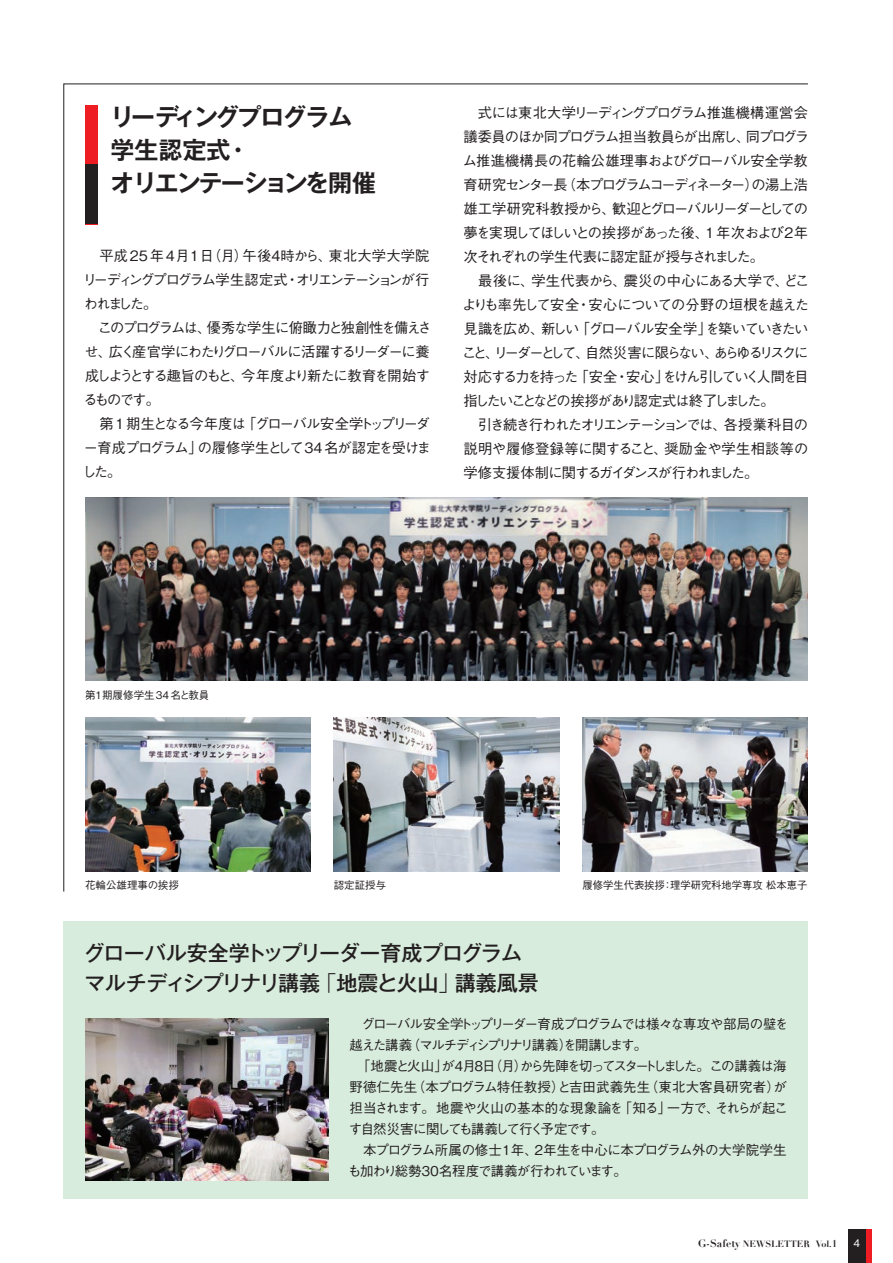
<style>
.page{position:relative;width:893px;height:1263px;background:#fff}
.page>*{position:absolute;margin:0;border:0;box-sizing:border-box;transform-origin:0 0}
.t1{font:700 24px/33px "Gothic MB101 Pr 5 De";letter-spacing:-.07em;color:#231f20}
.t2{font:500 21px/30px "Gothic MB101 Pr 5";letter-spacing:-.035em;color:#231f20}
.t3{font:500 14.25px/24px "Gothic BBB Pr 5";letter-spacing:-.095em;color:#231f20}
.t4{font:500 13.5px/21px "Gothic BBB Pr 5";letter-spacing:-.085em;color:#231f20}
.t5{font:500 10.5px "Gothic BBB Pr 5";color:#231f20}
.t6{font:500 10.5px "Gothic BBB Pr 5";color:#fff}
.t7{font:700 9px "Didot";color:#231f20}
.s1{font-weight:300}
.s2{font-size:10.5px}
.s3{font-size:9.75px}
</style>
<div class="page">
<div style="left:64px;top:921px;width:744px;height:278px;background:#d8ecdd"></div>
<div style="left:865px;top:1229px;width:7px;height:34px;background:#ee1d23"></div>
<div style="left:848px;top:1229px;width:17px;height:34px;background:#231f20"></div>
<img style="left:85px;top:1018px;width:243px;height:163px">
<img style="left:63px;top:83px;width:745px;height:809px">
<div style="left:85px;top:105px;width:13px;height:119px;background:#ee1d23"></div>
<div style="left:85px;top:165px;width:13px;height:59px;background:#231f20"></div>
<h1 class="t1" style="left:111px;top:99px;width:267px">リーディングプログラム学生認定式・<br>オリエンテーションを開催</h1>
<p class="t3" style="left:82px;top:243px;width:351px">　平成25年4月1日（月）午後４時から、東北大学大学院リーディングプログラム学生認定式・オリエンテーションが行われました。<br>　このプログラムは、優秀な学生に俯瞰力と独創性を備えさせ、広く産官学にわたりグローバルに活躍するリーダーに養成しようとする趣旨のもと、今年度より新たに教育を開始するものです。<br>　第 1 期生となる今年度は「グローバル安全学トップリーダー育成プログラム」の履修学生として34 名が認定を受けました。</p>
<p class="t3" style="left:462px;top:99px;width:349px">　式には東北大学リーディングプログラム推進機構運営会議委員のほか同プログラム担当教員らが出席し、同プログラム推進機構長の花輪公雄理事およびグローバル安全学教育研究センター長（本プログラムコーディネーター）の湯上浩雄工学研究科教授から、歓迎とグローバルリーダーとしての夢を実現してほしいとの挨拶があった後、1 年次および２年次それぞれの学生代表に認定証が授与されました。<br>　最後に、学生代表から、震災の中心にある大学で、どこよりも率先して安全・安心についての分野の垣根を越えた見識を広め、新しい「グローバル安全学」を築いていきたいこと、リーダーとして、自然災害に限らない、あらゆるリスクに対応する力を持った「安全・安心」をけん引していく人間を目指したいことなどの挨拶があり認定式は終了しました。<br>　引き続き行われたオリエンテーションでは、各授業科目の説明や履修登録等に関すること、奨励金や学生相談等の学修支援体制に関するガイダンスが行われました。</p>
<p class="t5" style="left:85px;top:686px;width:126px">第１期履修学生34名と教員</p>
<p class="t5" style="left:85px;top:876px;width:95px">花輪公雄理事の挨拶</p>
<p class="t5" style="left:334px;top:876px;width:54px">認定証授与</p>
<p class="t5" style="left:583px;top:876px;width:226px">履修学生代表挨拶：理学研究科地学専攻 松本恵子</p>
<h2 class="t2" style="left:84px;top:937px;width:456px">グローバル安全学トップリーダー育成プログラムマルチディシプリナリ講義<span class="s1">「</span>地震と火山<span class="s1">」</span>講義風景</h2>
<p class="t4" style="left:348px;top:1012px;width:442px">　グローバル安全学トップリーダー育成プログラムでは様々な専攻や部局の壁を越えた講義（マルチディシプリナリ講義）を開講します。<br>　「地震と火山」が４月８日（月）から先陣を切ってスタートしました。この講義は海野徳仁先生（本プログラム特任教授）と吉田武義先生（東北大客員研究者）が担当されます。地震や火山の基本的な現象論を「知る」一方で、それらが起こす自然災害に関しても講義して行く予定です。<br>　本プログラム所属の修士１年、２年生を中心に本プログラム外の大学院学生も加わり総勢３０名程度で講義が行われています。</p>
<p class="t7" style="left:698px;top:1238px;width:141px"><span class="s2">G-Safety</span> NEWSLETTER Vol.<span class="s3">1</span></p>
<p class="t6" style="left:853px;top:1234px;width:8px">4</p>
</div>
